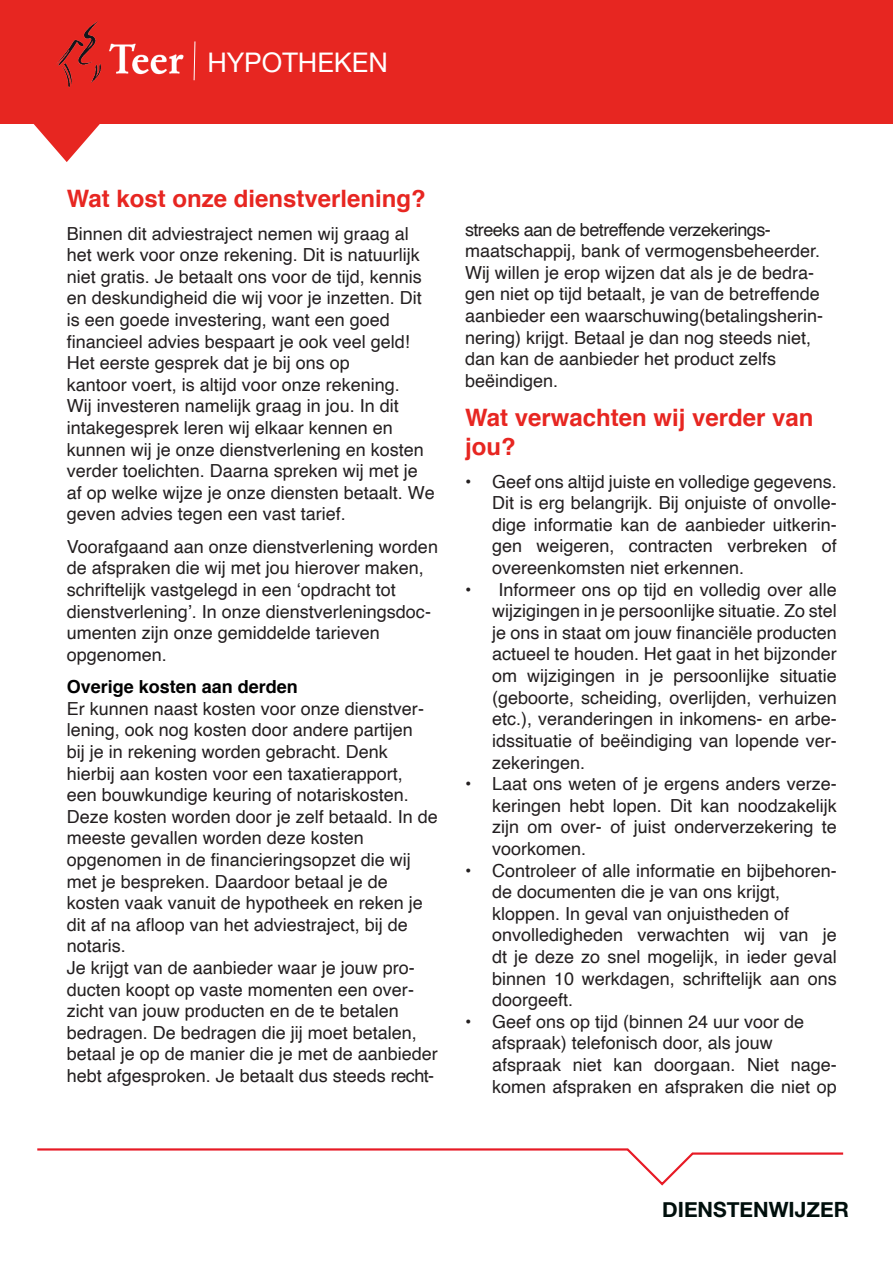
<style>
.page{position:relative;width:893px;height:1263px;background:#fff}
.page>*{position:absolute;margin:0;border:0;box-sizing:border-box;transform-origin:0 0}
.t1{font:27px "Helvetica Neue";color:#fff}
.t2{font:700 24px/28.8px "Helvetica";color:#e72621}
.t3{font:700 21px "Helvetica Neue";color:#000f0c}
.t4{font:18px/21.6px "Helvetica";color:#231f20}
.t5{font:700 18px "Helvetica";color:#000001}
</style>
<div class="page">
<svg style="left:37px;top:1148px;width:807px;height:38px"></svg>
<div style="left:1px;top:0;width:892px;height:123px;background:#e72621"></div>
<svg style="left:32px;top:123px;width:69px;height:39px"></svg>
<img style="left:57px;top:21px;width:127px;height:66px">
<svg style="left:194px;top:41px;width:1px;height:40px"></svg>
<h1 class="t1" style="left:207px;top:43px;width:182px">HYPOTHEKEN</h1>
<h2 class="t2" style="left:67px;top:185px;width:361px">Wat kost onze dienstverlening?</h2>
<p class="t4" style="left:67px;top:223px;width:369px">Binnen dit adviestraject nemen wij graag al het werk voor onze rekening. Dit is natuurlijk niet gratis. Je betaalt ons voor de tijd, kennis en deskundigheid die wij voor je inzetten. Dit is een goede investering, want een goed financieel advies bespaart je ook veel geld!<br>Het eerste gesprek dat je bij ons op<br>kantoor voert, is altijd voor onze rekening.<br>Wij investeren namelijk graag in jou. In dit intakegesprek leren wij elkaar kennen en kunnen wij je onze dienstverlening en kosten verder toelichten. Daarna spreken wij met je af op welke wijze je onze diensten betaalt. We geven advies tegen een vast tarief.</p>
<p class="t4" style="left:67px;top:536px;width:373px">Voorafgaand aan onze dienstverlening worden de afspraken die wij met jou hierover maken, schriftelijk vastgelegd in een ‘opdracht tot dienstverlening’. In onze dienstverleningsdoc&shy;umenten zijn onze gemiddelde tarieven opgenomen.</p>
<p class="t5" style="left:67px;top:672px;width:233px">Overige kosten aan derden</p>
<p class="t4" style="left:67px;top:698px;width:373px">Er kunnen naast kosten voor onze dienstver&shy;lening, ook nog kosten door andere partijen<br>bij je in rekening worden gebracht. Denk hierbij aan kosten voor een taxatierapport,<br>een bouwkundige keuring of notariskosten.<br>Deze kosten worden door je zelf betaald. In de meeste gevallen worden deze kosten opgenomen in de financieringsopzet die wij met je bespreken. Daardoor betaal je de kosten vaak vanuit de hypotheek en reken je dit af na afloop van het adviestraject, bij de notaris.<br>Je krijgt van de aanbieder waar je jouw pro&shy;ducten koopt op vaste momenten een over&shy;zicht van jouw producten en de te betalen bedragen. De bedragen die jij moet betalen, betaal je op de manier die je met de aanbieder hebt afgesproken. Je betaalt dus steeds recht-</p>
<p class="t4" style="left:465px;top:219px;width:360px">streeks aan de betreffende verzekerings&shy;maatschappij, bank of vermogensbeheerder.<br>Wij willen je erop wijzen dat als je de bedra&shy;gen niet op tijd betaalt, je van de betreffende aanbieder een waarschuwing(betalingsherin&shy;nering) krijgt. Betaal je dan nog steeds niet, dan kan de aanbieder het product zelfs beëindigen.</p>
<h2 class="t2" style="left:465px;top:404px;width:350px">Wat verwachten wij verder van jou?</h2>
<p class="t4" style="left:492px;top:471px;width:346px;text-align:justify;text-indent:-27px">• Geef ons altijd juiste en volledige gegevens.<br>Dit is erg belangrijk. Bij onjuiste of onvolle&shy;dige informatie kan de aanbieder uitkerin&shy;gen weigeren, contracten verbreken of overeenkomsten niet erkennen.</p>
<p class="t4" style="left:492px;top:579px;width:346px;text-align:justify;text-indent:-27px">• Informeer ons op tijd en volledig over alle wijzigingen in je persoonlijke situatie. Zo stel je ons in staat om jouw financiële producten actueel te houden. Het gaat in het bijzonder om wijzigingen in je persoonlijke situatie (geboorte, scheiding, overlijden, verhuizen etc.), veranderingen in inkomens- en arbe&shy;idssituatie of beëindiging van lopende ver&shy;zekeringen.</p>
<p class="t4" style="left:492px;top:773px;width:346px;text-align:justify;text-indent:-27px">• Laat ons weten of je ergens anders verze&shy;keringen hebt lopen. Dit kan noodzakelijk zijn om over- of juist onderverzekering te voorkomen.</p>
<p class="t4" style="left:492px;top:860px;width:346px;text-indent:-27px">• Controleer of alle informatie en bijbehoren&shy;de documenten die je van ons krijgt, kloppen. In geval van onjuistheden of onvolledigheden verwachten wij van je dt je deze zo snel mogelijk, in ieder geval binnen 10 werkdagen, schriftelijk aan ons doorgeeft.</p>
<p class="t4" style="left:492px;top:1011px;width:347px;text-indent:-27px">• Geef ons op tijd (binnen 24 uur voor de afspraak) telefonisch door, als jouw afspraak niet kan doorgaan. Niet nage&shy;komen afspraken en afspraken die niet op</p>
<p class="t3" style="left:662px;top:1193px;width:188px">DIENSTENWIJZER</p>
</div>
